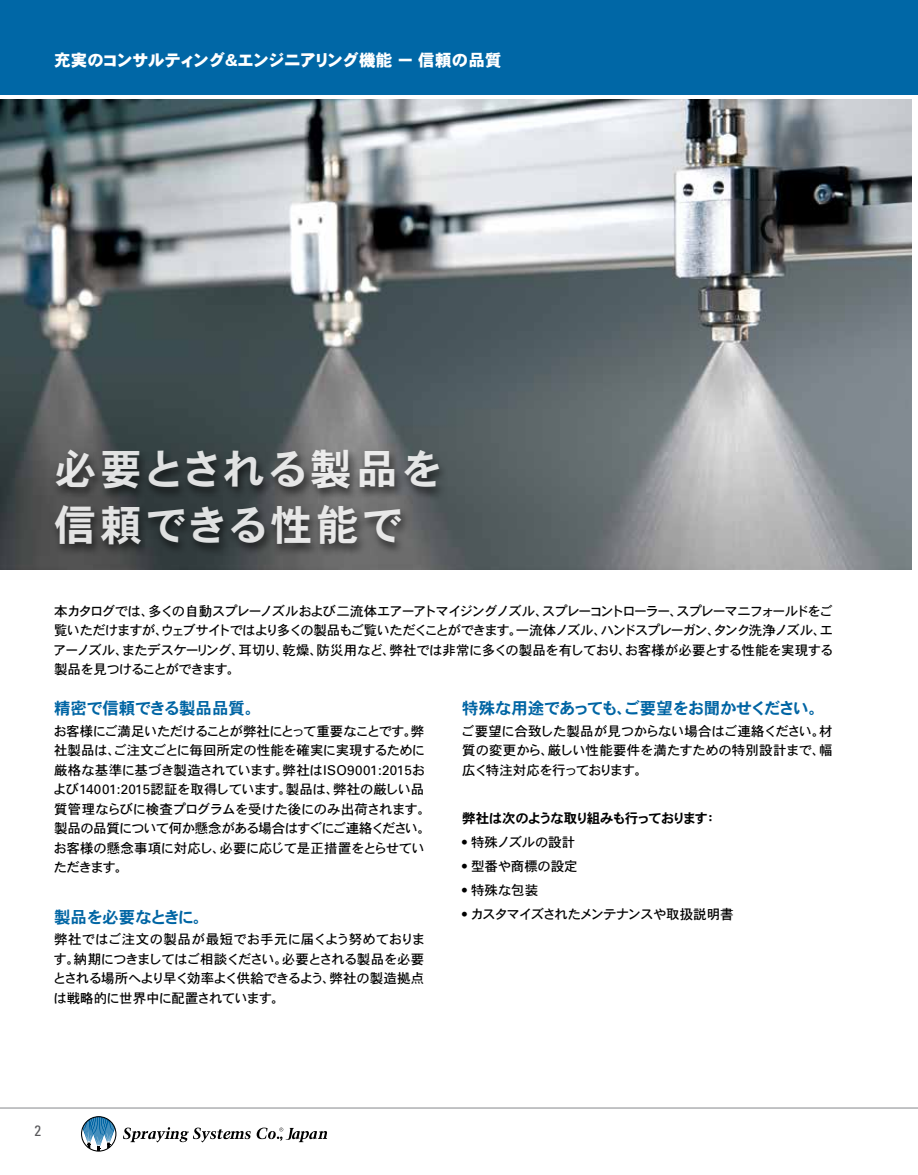
<style>
.page{position:relative;width:918px;height:1175px;background:#fff}
.page>*{position:absolute;margin:0;border:0;box-sizing:border-box;transform-origin:0 0}
.t1{font:42px/55.8px "DFHS Gothic Std W7";letter-spacing:.055em;color:#fff}
.t2{font:16.5px "DFHS Gothic Std W7";letter-spacing:-.035em;color:#0065a4}
.t3{font:16.5px "DFHS Gothic Std W9";letter-spacing:-.035em;color:#fff}
.t4{font:condensed 15px "Univers";color:#58585b}
.t5{font:13.5px/19.5px "DFHS Gothic Std W5";letter-spacing:-.04em;color:#000;text-align:justify}
.t6{font:13.5px "DFHS Gothic Std W5";letter-spacing:-.065em;color:#000}
.t7{font:13.5px "DFHS Gothic Std W7";letter-spacing:-.105em;color:#000}
.t8{font:13.5px "DFHS Gothic Std W5";letter-spacing:-.015em;color:#000}
.s1{font-family:"Univers LT Std"}
</style>
<div class="page">
<div style="left:0;top:0;width:918px;height:94px;background:#0067a6"></div>
<hr style="left:0;top:1107px;width:918px;height:1px;background:#939598">
<svg style="left:81px;top:1116px;width:35px;height:35px"></svg>
<svg style="left:123px;top:1127px;width:128px;height:15px"></svg>
<svg style="left:257px;top:1127px;width:70px;height:15px"></svg>
<img style="left:0;top:99px;width:911px;height:470px">
<div style="left:51px;top:447px;width:399px;height:110px;background:#000;opacity:.75"></div>
<p class="t3" style="left:54px;top:51px;width:449px">充実のコンサルティング＆エンジニアリング機能 ー 信頼の品質</p>
<h1 class="t1" style="left:54px;top:441px;width:391px">必要とされる製品を信頼できる性能で</h1>
<p class="t5" style="left:53px;top:601px;width:782px">本カタログでは、多くの自動スプレーノズルおよび二流体エアーアトマイジングノズル、スプレーコントローラー、スプレーマニフォールドをご覧いただけますが、ウェブサイトではより多くの製品もご覧いただくことができます。一流体ノズル、ハンドスプレーガン、タンク洗浄ノズル、エアーノズル、またデスケーリング、耳切り、乾燥、防災用など、弊社では非常に多くの製品を有しており、お客様が必要とする性能を実現する製品を見つけることができます。</p>
<p class="t2" style="left:54px;top:699px;width:209px">精密で信頼できる製品品質。</p>
<p class="t5" style="left:53px;top:721px;width:379px;text-align:left">お客様にご満足いただけることが弊社にとって重要なことです。弊社製品は、ご注文ごとに毎回所定の性能を確実に実現するために厳格な基準に基づき製造されています。弊社は<span class="s1">ISO9001:2015</span>および<span class="s1">14001:2015</span>認証を取得しています。製品は、弊社の厳しい品質管理ならびに検査プログラムを受けた後にのみ出荷されます。製品の品質について何か懸念がある場合はすぐにご連絡ください。お客様の懸念事項に対応し、必要に応じて是正措置をとらせていただきます。</p>
<p class="t2" style="left:54px;top:908px;width:157px">製品を必要なときに。</p>
<p class="t5" style="left:53px;top:929px;width:374px">弊社ではご注文の製品が最短でお手元に届くよう努めております。納期につきましてはご相談ください。必要とされる製品を必要とされる場所へより早く効率よく供給できるよう、弊社の製造拠点は戦略的に世界中に配置されています。</p>
<p class="t2" style="left:462px;top:699px;width:365px">特殊な用途であっても、ご要望をお聞かせください。</p>
<p class="t5" style="left:461px;top:721px;width:373px">ご要望に合致した製品が見つからない場合はご連絡ください。材質の変更から、厳しい性能要件を満たすための特別設計まで、幅広く特注対応を行っております。</p>
<p class="t7" style="left:462px;top:810px;width:257px">弊社は次のような取り組みも行っております：</p>
<p class="t8" style="left:462px;top:834px;width:115px"><span class="s1">•</span> 特殊ノズルの設計</p>
<p class="t8" style="left:462px;top:858px;width:117px"><span class="s1">•</span> 型番や商標の設定</p>
<p class="t5" style="left:462px;top:880px;width:78px"><span class="s1">•</span> 特殊な包装</p>
<p class="t6" style="left:462px;top:906px;width:273px"><span class="s1">•</span> カスタマイズされたメンテナンスや取扱説明書</p>
<p class="t4" style="left:35px;top:1121px;width:8px">2</p>
</div>
